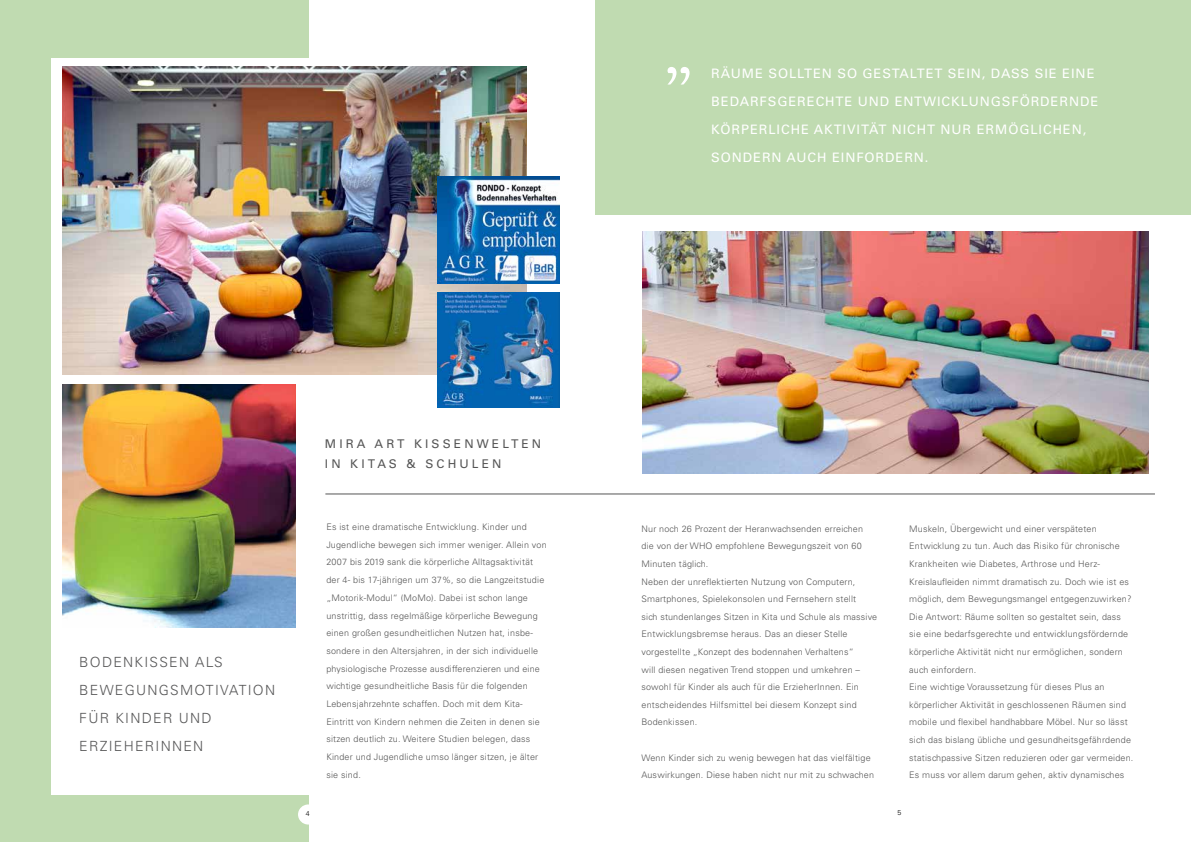
<style>
.page{position:relative;width:1191px;height:842px;background:#fff}
.page>*{position:absolute;margin:0;border:0;box-sizing:border-box;transform-origin:0 0}
.t1{font:65px "Charter";color:#fff}
.t2{font:300 14px/28px "Univers LT Std";letter-spacing:.09em;color:#555556}
.t3{font:13px/28px "Univers LT Std";letter-spacing:.07em;color:#fff}
.t4{font:12px/20px "Univers LT Std";letter-spacing:.26em;color:#555}
.t5{font:300 9px/17.6px "Univers LT Std";letter-spacing:.02em;color:#555}
.t6{font:300 7px "Univers LT Std";color:#000}
</style>
<div class="page">
<div style="left:0;top:0;width:308px;height:842px;background:#c0dbb1"></div>
<div style="left:52px;top:375px;width:257px;height:419px;background:#fff"></div>
<div style="left:52px;top:59px;width:341px;height:323px;background:#fff"></div>
<img style="left:62px;top:67px;width:465px;height:307px">
<img style="left:437px;top:176px;width:122px;height:108px">
<img style="left:438px;top:292px;width:121px;height:115px">
<img style="left:62px;top:385px;width:233px;height:242px">
<div style="left:596px;top:0;width:595px;height:215px;background:#c0dbb1"></div>
<hr style="left:325px;top:494px;width:830px;height:1px;background:#555">
<img style="left:642px;top:231px;width:506px;height:242px">
<div style="left:298px;top:804px;width:20px;height:20px;background:#fff;border-radius:50%"></div>
<h1 class="t1" style="left:665px;top:-4px;width:28px">„</h1>
<h3 class="t3" style="left:711px;top:60px;width:388px">RÄUME SOLLTEN SO GESTALTET SEIN, DASS SIE EINE BEDARFSGERECHTE UND ENTWICKLUNGSFÖRDERNDE KÖRPERLICHE AKTIVITÄT NICHT NUR ERMÖGLICHEN, SONDERN AUCH EINFORDERN.</h3>
<h2 class="t2" style="left:79px;top:648px;width:197px">BODENKISSEN ALS<br>BEWEGUNGSMOTIVATION<br>FÜR KINDER UND<br>ERZIEHERINNEN</h2>
<h3 class="t4" style="left:325px;top:434px;width:218px">MIRA ART KISSENWELTEN<br>IN KITAS &amp; SCHULEN</h3>
<p class="t5" style="left:326px;top:518px;width:222px">Es ist eine dramatische Entwicklung. Kinder und Jugendliche bewegen sich immer weniger. Allein von 2007 bis 2019 sank die körperliche Alltagsaktivität der 4- bis 17-jährigen um 37%, so die Langzeitstudie „Motorik-Modul“ (MoMo). Dabei ist schon lange unstrittig, dass regelmäßige körperliche Bewegung einen großen gesundheitlichen Nutzen hat, insbe&shy;sondere in den Altersjahren, in der sich individuelle physiologische Prozesse ausdifferenzieren und eine wichtige gesundheitliche Basis für die folgenden Lebensjahrzehnte schaffen. Doch mit dem Kita-Eintritt von Kindern nehmen die Zeiten in denen sie sitzen deutlich zu. Weitere Studien belegen, dass Kinder und Jugendliche umso länger sitzen, je älter sie sind.</p>
<p class="t5" style="left:641px;top:520px;width:237px">Nur noch 26 Prozent der Heranwachsenden erreichen die von der WHO empfohlene Bewegungszeit von 60<br>Minuten täglich.<br>Neben der unreflektierten Nutzung von Computern, Smartphones, Spielekonsolen und Fernsehern stellt<br>sich stundenlanges Sitzen in Kita und Schule als massive Entwicklungsbremse heraus. Das an dieser Stelle vorgestellte „Konzept des bodennahen Verhaltens“<br>will diesen negativen Trend stoppen und umkehren – sowohl für Kinder als auch für die ErzieherInnen. Ein entscheidendes Hilfsmittel bei diesem Konzept sind Bodenkissen.</p>
<p class="t5" style="left:641px;top:749px;width:234px">Wenn Kinder sich zu wenig bewegen hat das vielfältige<br>Auswirkungen. Diese haben nicht nur mit zu schwachen</p>
<p class="t5" style="left:909px;top:520px;width:226px">Muskeln, Übergewicht und einer verspäteten Entwicklung zu tun. Auch das Risiko für chronische Krankheiten wie Diabetes, Arthrose und Herz-Kreislaufleiden nimmt dramatisch zu. Doch wie ist es möglich, dem Bewegungsmangel entgegenzuwirken?<br>Die Antwort: Räume sollten so gestaltet sein, dass sie eine bedarfsgerechte und entwicklungsfördernde körperliche Aktivität nicht nur ermöglichen, sondern auch einfordern.<br>Eine wichtige Voraussetzung für dieses Plus an körperlicher Aktivität in geschlossenen Räumen sind mobile und flexibel handhabbare Möbel. Nur so lässt sich das bislang übliche und gesundheitsgefährdende statischpassive Sitzen reduzieren oder gar vermeiden.<br>Es muss vor allem darum gehen, aktiv dynamisches</p>
<p class="t6" style="left:306px;top:809px;width:5px">4</p>
<p class="t6" style="left:897px;top:808px;width:5px">5</p>
</div>
